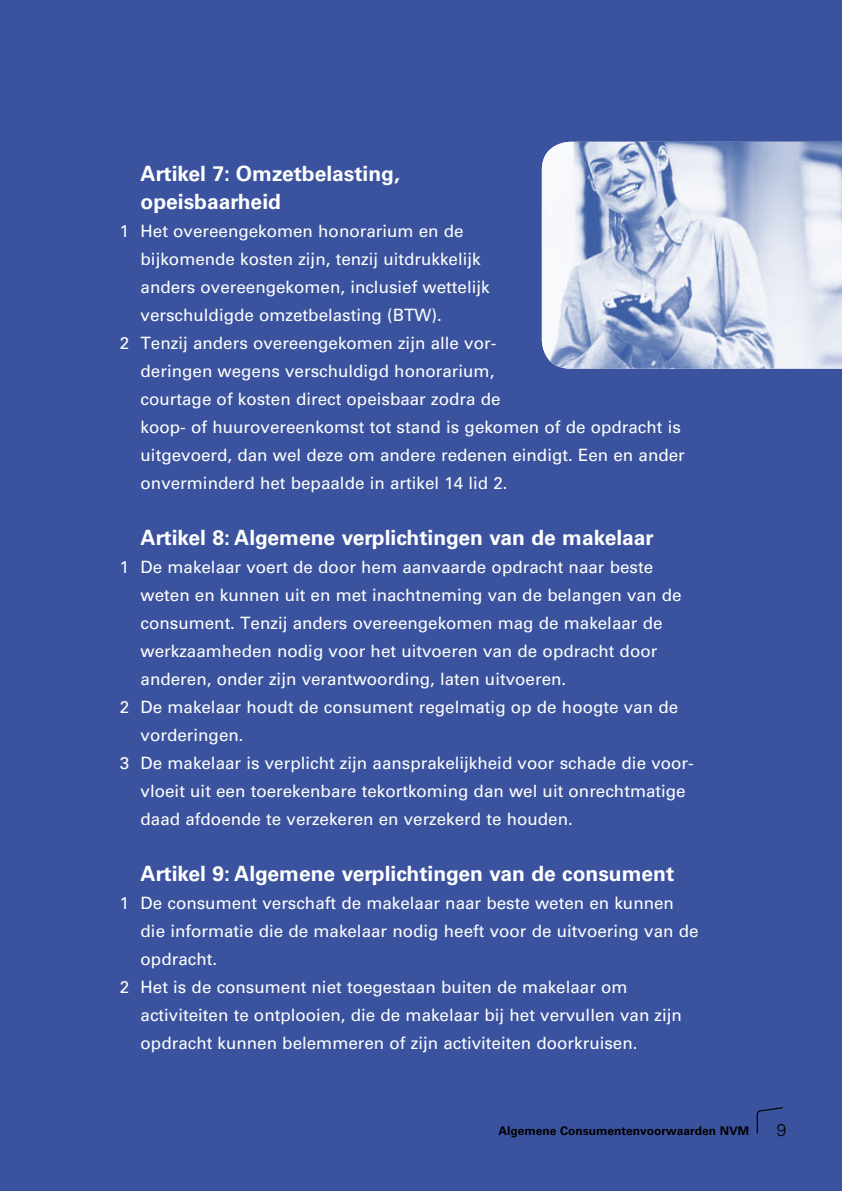
<style>
.page{position:relative;width:842px;height:1191px;background:#3b539e}
.page>*{position:absolute;margin:0;border:0;box-sizing:border-box;transform-origin:0 0}
.t1{font:700 21px/28px "Univers";color:#fff}
.t2{font:17px "Univers";color:#fff}
.t3{font:300 17px "Univers";color:#000}
.t4{font:700 12px "Univers";color:#000}
</style>
<div class="page">
<svg style="left:756px;top:1107px;width:27px;height:26px"></svg>
<img style="left:542px;top:142px;width:300px;height:227px">
<p class="t1" style="left:141px;top:160px;width:261px">Artikel 7: Omzetbelasting, opeisbaarheid</p>
<p class="t2" style="left:120px;top:221px;width:345px">1 Het overeengekomen honorarium en de</p>
<p class="t2" style="left:141px;top:249px;width:342px">bijkomende kosten zijn, tenzij uitdrukkelijk</p>
<p class="t2" style="left:141px;top:277px;width:351px">anders overeengekomen, inclusief wettelijk</p>
<p class="t2" style="left:141px;top:305px;width:303px">verschuldigde omzetbelasting (BTW).</p>
<p class="t2" style="left:120px;top:333px;width:378px">2 Tenzij anders overeengekomen zijn alle vor-</p>
<p class="t2" style="left:141px;top:361px;width:355px">deringen wegens verschuldigd honorarium,</p>
<p class="t2" style="left:141px;top:389px;width:361px">courtage of kosten direct opeisbaar zodra de</p>
<p class="t2" style="left:141px;top:417px;width:542px">koop- of huurovereenkomst tot stand is gekomen of de opdracht is</p>
<p class="t2" style="left:141px;top:445px;width:546px">uitgevoerd, dan wel deze om andere redenen eindigt. Een en ander</p>
<p class="t2" style="left:141px;top:473px;width:369px">onverminderd het bepaalde in artikel 14 lid 2.</p>
<p class="t1" style="left:141px;top:524px;width:515px">Artikel 8: Algemene verplichtingen van de makelaar</p>
<p class="t2" style="left:120px;top:557px;width:535px">1 De makelaar voert de door hem aanvaarde opdracht naar beste</p>
<p class="t2" style="left:141px;top:585px;width:542px">weten en kunnen uit en met inachtneming van de belangen van de</p>
<p class="t2" style="left:141px;top:613px;width:523px">consument. Tenzij anders overeengekomen mag de makelaar de</p>
<p class="t2" style="left:141px;top:641px;width:518px">werkzaamheden nodig voor het uitvoeren van de opdracht door</p>
<p class="t2" style="left:141px;top:669px;width:427px">anderen, onder zijn verantwoording, laten uitvoeren.</p>
<p class="t2" style="left:120px;top:697px;width:560px">2 De makelaar houdt de consument regelmatig op de hoogte van de</p>
<p class="t2" style="left:141px;top:725px;width:104px">vorderingen.</p>
<p class="t2" style="left:120px;top:753px;width:575px">3 De makelaar is verplicht zijn aansprakelijkheid voor schade die voor-</p>
<p class="t2" style="left:141px;top:781px;width:547px">vloeit uit een toerekenbare tekortkoming dan wel uit onrechtmatige</p>
<p class="t2" style="left:141px;top:809px;width:434px">daad afdoende te verzekeren en verzekerd te houden.</p>
<p class="t1" style="left:141px;top:860px;width:535px">Artikel 9: Algemene verplichtingen van de consument</p>
<p class="t2" style="left:120px;top:893px;width:556px">1 De consument verschaft de makelaar naar beste weten en kunnen</p>
<p class="t2" style="left:141px;top:921px;width:559px">die informatie die de makelaar nodig heeft voor de uitvoering van de</p>
<p class="t2" style="left:141px;top:949px;width:78px">opdracht.</p>
<p class="t2" style="left:120px;top:977px;width:509px">2 Het is de consument niet toegestaan buiten de makelaar om</p>
<p class="t2" style="left:141px;top:1005px;width:543px">activiteiten te ontplooien, die de makelaar bij het vervullen van zijn</p>
<p class="t2" style="left:141px;top:1033px;width:498px">opdracht kunnen belemmeren of zijn activiteiten doorkruisen.</p>
<p class="t4" style="left:498px;top:1123px;width:252px">Algemene Consumentenvoorwaarden NVM</p>
<p class="t3" style="left:777px;top:1119px;width:11px">9</p>
</div>
